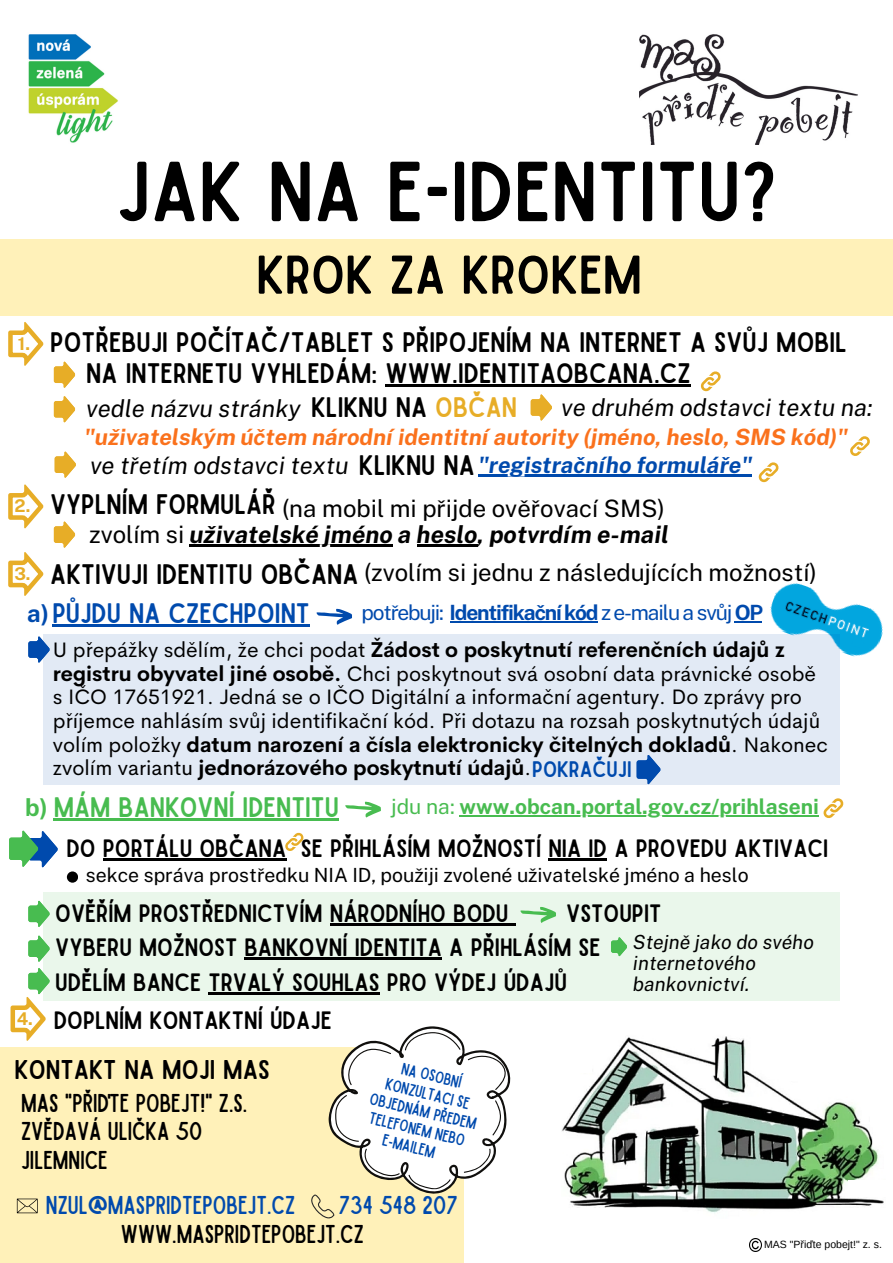
<style>
.page{position:relative;width:893px;height:1263px;background:#fff}
.page>*{position:absolute;margin:0;border:0;box-sizing:border-box;transform-origin:0 0}
.t1{font:81.15px "Sailors";color:#000}
.t2{font:52.05px "Sailors";color:#000}
.t3{font:27px "Sailors";color:#000}
.t4{font:27px "Sailors";color:#48bc50}
.t5{font:27px "Sailors";color:#004aad}
.t6{font:25.95px "Sailors";color:#000}
.t7{font:24px "Sailors";color:#000}
.t8{font:24px "Public Sans";color:#000}
.t9{font:italic 24px "Public Sans";color:#000}
.t10{font:italic 700 24px "Public Sans";color:#000}
.t11{font:700 24px "Public Sans";color:#48bc50}
.t12{font:700 24px "Public Sans";color:#004aad}
.t13{font:italic 700 22.5px "Public Sans";color:#fa711c}
.t14{font:italic 700 22.5px "Public Sans";color:#004aad}
.t15{font:21.52px "Sailors";color:#004aad}
.t16{font:21px/23.6px "Cerebri Sans";color:#000}
.t17{font:21px "Public Sans";letter-spacing:-.055em;color:#004aad}
.t18{font:700 21px "Public Sans";color:#48bc50}
.t19{font:20.7px "Sailors Condensed";color:#000}
.t20{font:20.7px "Sailors Condensed";color:#004aad}
.t21{font:19.5px "Public Sans";color:#000}
.t22{font:italic 19.5px/21.4px "Public Sans";color:#000}
.t23{font:700 17.55px "Public Sans";color:#e7ad27}
.t24{font:13.42px/18.5px "Sailors Condensed";color:#004aad}
.t25{font:10.5px "Arimo";color:#000}
.s1{color:#e7ad27}
.s2{font-weight:400;font-style:normal}
.s3{font-weight:700}
.s4{font-weight:400}
</style>
<div class="page">
<img style="left:28px;top:34px;width:90px;height:109px">
<img style="left:640px;top:34px;width:218px;height:110px">
<img style="left:562px;top:1036px;width:322px;height:177px">
<div style="left:494px;top:1015px;width:98px;height:58px;background:#fff"></div>
<div style="left:787px;top:1025px;width:106px;height:55px;background:#fff"></div>
<div style="left:871px;top:1069px;width:22px;height:56px;background:#fff"></div>
<div style="left:848px;top:1180px;width:45px;height:17px;background:#fff"></div>
<div style="left:663px;top:970px;width:38px;height:76px;background:#fff"></div>
<div style="left:0;top:239px;width:893px;height:77px;background:#fff1b9"></div>
<div style="left:0;top:1047px;width:463px;height:216px;background:#fff1b9"></div>
<svg style="left:17px;top:1198px;width:21px;height:15px"></svg>
<svg style="left:311px;top:1026px;width:200px;height:192px"></svg>
<div style="left:67px;top:871px;width:11px;height:12px;background:#000;border-radius:50%"></div>
<hr style="left:103px;top:858px;width:183px;height:3px;background:#000">
<hr style="left:548px;top:858px;width:59px;height:3px;background:#000">
<svg style="left:285px;top:832px;width:19px;height:19px"></svg>
<svg style="left:9px;top:831px;width:49px;height:36px"></svg>
<svg style="left:749px;top:1239px;width:12px;height:12px"></svg>
<hr style="left:54px;top:819px;width:285px;height:2px;background:#48bc50">
<hr style="left:459px;top:815px;width:360px;height:2px;background:#48bc50">
<svg style="left:345px;top:801px;width:36px;height:17px"></svg>
<svg style="left:8px;top:322px;width:36px;height:44px"></svg>
<svg style="left:54px;top:362px;width:21px;height:26px"></svg>
<svg style="left:54px;top:396px;width:21px;height:26px"></svg>
<svg style="left:530px;top:394px;width:22px;height:27px"></svg>
<svg style="left:55px;top:452px;width:21px;height:26px"></svg>
<hr style="left:385px;top:384px;width:305px;height:3px;background:#000">
<hr style="left:478px;top:474px;width:274px;height:2px;background:#004aad">
<svg style="left:8px;top:484px;width:36px;height:44px"></svg>
<svg style="left:54px;top:521px;width:21px;height:27px"></svg>
<hr style="left:190px;top:544px;width:203px;height:3px;background:#000">
<hr style="left:416px;top:544px;width:61px;height:3px;background:#000">
<svg style="left:8px;top:552px;width:36px;height:44px"></svg>
<img style="left:770px;top:583px;width:113px;height:80px">
<hr style="left:52px;top:624px;width:258px;height:3px;background:#004aad">
<hr style="left:449px;top:621px;width:148px;height:2px;background:#004aad">
<hr style="left:734px;top:621px;width:28px;height:2px;background:#004aad">
<svg style="left:316px;top:608px;width:36px;height:17px"></svg>
<svg style="left:28px;top:636px;width:15px;height:27px"></svg>
<div style="left:43px;top:634px;width:796px;height:151px;background:#e2eaf5"></div>
<svg style="left:636px;top:755px;width:24px;height:29px"></svg>
<div style="left:43px;top:892px;width:796px;height:109px;background:#eaf7eb"></div>
<svg style="left:28px;top:901px;width:22px;height:26px"></svg>
<svg style="left:28px;top:935px;width:22px;height:27px"></svg>
<hr style="left:330px;top:924px;width:178px;height:2px;background:#000">
<hr style="left:244px;top:958px;width:198px;height:2px;background:#000">
<hr style="left:208px;top:993px;width:172px;height:2px;background:#000">
<svg style="left:611px;top:937px;width:16px;height:19px"></svg>
<svg style="left:508px;top:907px;width:48px;height:19px"></svg>
<svg style="left:700px;top:371px;width:21px;height:21px"></svg>
<svg style="left:758px;top:462px;width:21px;height:21px"></svg>
<svg style="left:850px;top:436px;width:20px;height:20px"></svg>
<svg style="left:11px;top:968px;width:39px;height:73px"></svg>
<svg style="left:823px;top:798px;width:21px;height:20px"></svg>
<p class="t1" style="left:116px;top:162px;width:663px">JAK NA E-IDENTITU?</p>
<p class="t2" style="left:256px;top:256px;width:387px">KROK ZA KROKEM</p>
<p class="t23" style="left:18px;top:333px;width:14px">1.</p>
<p class="t3" style="left:50px;top:332px;width:798px">POTŘEBUJI POČÍTAČ/TABLET S PŘIPOJENÍM NA INTERNET A SVŮJ MOBIL</p>
<p class="t3" style="left:86px;top:363px;width:606px">NA INTERNETU VYHLEDÁM: WWW.IDENTITAOBCANA.CZ</p>
<p class="t9" style="left:86px;top:394px;width:216px">vedle názvu stránky</p>
<p class="t3" style="left:311px;top:397px;width:207px">KLIKNU NA <span class="s1">OBČAN</span></p>
<p class="t9" style="left:561px;top:393px;width:313px">ve druhém odstavci textu na:</p>
<p class="t13" style="left:84px;top:424px;width:765px">"uživatelským účtem národní identitní autority (jméno, heslo, SMS kód)"</p>
<p class="t9" style="left:90px;top:451px;width:260px">ve třetím odstavci textu</p>
<p class="t3" style="left:359px;top:455px;width:118px">KLIKNU NA</p>
<p class="t14" style="left:478px;top:451px;width:275px">"registračního formuláře"</p>
<p class="t23" style="left:15px;top:496px;width:17px">2.</p>
<p class="t3" style="left:50px;top:494px;width:227px">VYPLNÍM FORMULÁŘ</p>
<p class="t10" style="left:89px;top:520px;width:581px"><span class="s2">zvolím si</span> uživatelské jméno a heslo, potvrdím e-mail</p>
<p class="t8" style="left:282px;top:495px;width:384px">(na mobil mi přijde ověřovací SMS)</p>
<p class="t23" style="left:14px;top:563px;width:18px">3.</p>
<p class="t3" style="left:50px;top:564px;width:310px">AKTIVUJI IDENTITU OBČANA</p>
<p class="t8" style="left:364px;top:558px;width:454px">(zvolím si jednu z následujících možností)</p>
<p class="t12" style="left:27px;top:599px;width:23px">a)</p>
<p class="t5" style="left:52px;top:603px;width:259px">PŮJDU NA CZECHPOINT</p>
<p class="t17" style="left:361px;top:600px;width:403px">potřebuji: <span class="s3">Identifikační kód</span> z e-mailu a svůj <span class="s3">OP</span></p>
<p class="t16" style="left:53px;top:638px;width:776px">U přepážky sdělím, že chci podat <span class="s3">Žádost o poskytnutí referenčních údajů z registru obyvatel jiné osobě.</span> Chci poskytnout svá osobní data právnické osobě s IČO 17651921. Jedná se o IČO Digitální a informační agentury. Do zprávy pro příjemce nahlásím svůj identifikační kód. Při dotazu na rozsah poskytnutých údajů volím položky <span class="s3">datum narození a čísla elektronicky čitelných dokladů</span>. Nakonec zvolím variantu <span class="s3">jednorázového poskytnutí údajů</span>.</p>
<p class="t15" style="left:532px;top:761px;width:101px">POKRAČUJI</p>
<p class="t11" style="left:25px;top:793px;width:24px">b)</p>
<p class="t4" style="left:54px;top:797px;width:287px">MÁM BANKOVNÍ IDENTITU</p>
<p class="t18" style="left:391px;top:794px;width:429px"><span class="s4">jdu na:</span> www.obcan.portal.gov.cz/prihlaseni</p>
<p class="t7" style="left:66px;top:839px;width:763px">DO PORTÁLU OBČANA SE PŘIHLÁSÍM MOŽNOSTÍ NIA ID A PROVEDU AKTIVACI</p>
<p class="t21" style="left:86px;top:863px;width:664px">sekce správa prostředku NIA ID, použiji zvolené uživatelské jméno a heslo</p>
<p class="t23" style="left:17px;top:1008px;width:18px">4.</p>
<p class="t7" style="left:55px;top:904px;width:455px">OVĚŘÍM PROSTŘEDNICTVÍM NÁRODNÍHO BODU</p>
<p class="t7" style="left:566px;top:904px;width:97px">VSTOUPIT</p>
<p class="t7" style="left:55px;top:938px;width:547px">VYBERU MOŽNOST BANKOVNÍ IDENTITA A PŘIHLÁSÍM SE</p>
<p class="t7" style="left:55px;top:973px;width:513px">UDĚLÍM BANCE TRVALÝ SOUHLAS PRO VÝDEJ ÚDAJŮ</p>
<p class="t22" style="left:633px;top:931px;width:182px">Stejně jako do svého internetového bankovnictví.</p>
<p class="t7" style="left:54px;top:1012px;width:279px">DOPLNÍM KONTAKTNÍ ÚDAJE</p>
<p class="t6" style="left:14px;top:1060px;width:257px">KONTAKT NA MOJI MAS</p>
<p class="t24" style="left:404px;top:1060px;width:63px;rotate:13deg">NA OSOBNÍ</p>
<p class="t24" style="left:372px;top:1090px;width:111px;rotate:13deg">OBJEDNÁM PŘEDEM<br>TELEFONEM NEBO</p>
<p class="t24" style="left:388px;top:1075px;width:87px;rotate:13deg">KONZULTACI SE</p>
<p class="t19" style="left:21px;top:1093px;width:228px">MAS "PŘIĎTE POBEJT!" Z.S.</p>
<p class="t19" style="left:21px;top:1122px;width:183px">ZVĚDAVÁ ULIČKA 50</p>
<p class="t19" style="left:21px;top:1151px;width:88px">JILEMNICE</p>
<p class="t20" style="left:46px;top:1196px;width:251px">NZUL@MASPRIDTEPOBEJT.CZ</p>
<p class="t20" style="left:339px;top:1196px;width:121px">734 548 207</p>
<p class="t19" style="left:121px;top:1225px;width:244px">WWW.MASPRIDTEPOBEJT.CZ</p>
<p class="t24" style="left:384px;top:1131px;width:55px;rotate:13deg">E-MAILEM</p>
<p class="t25" style="left:764px;top:1239px;width:119px">MAS "Přiďte pobejt!" z. s.</p>
</div>
